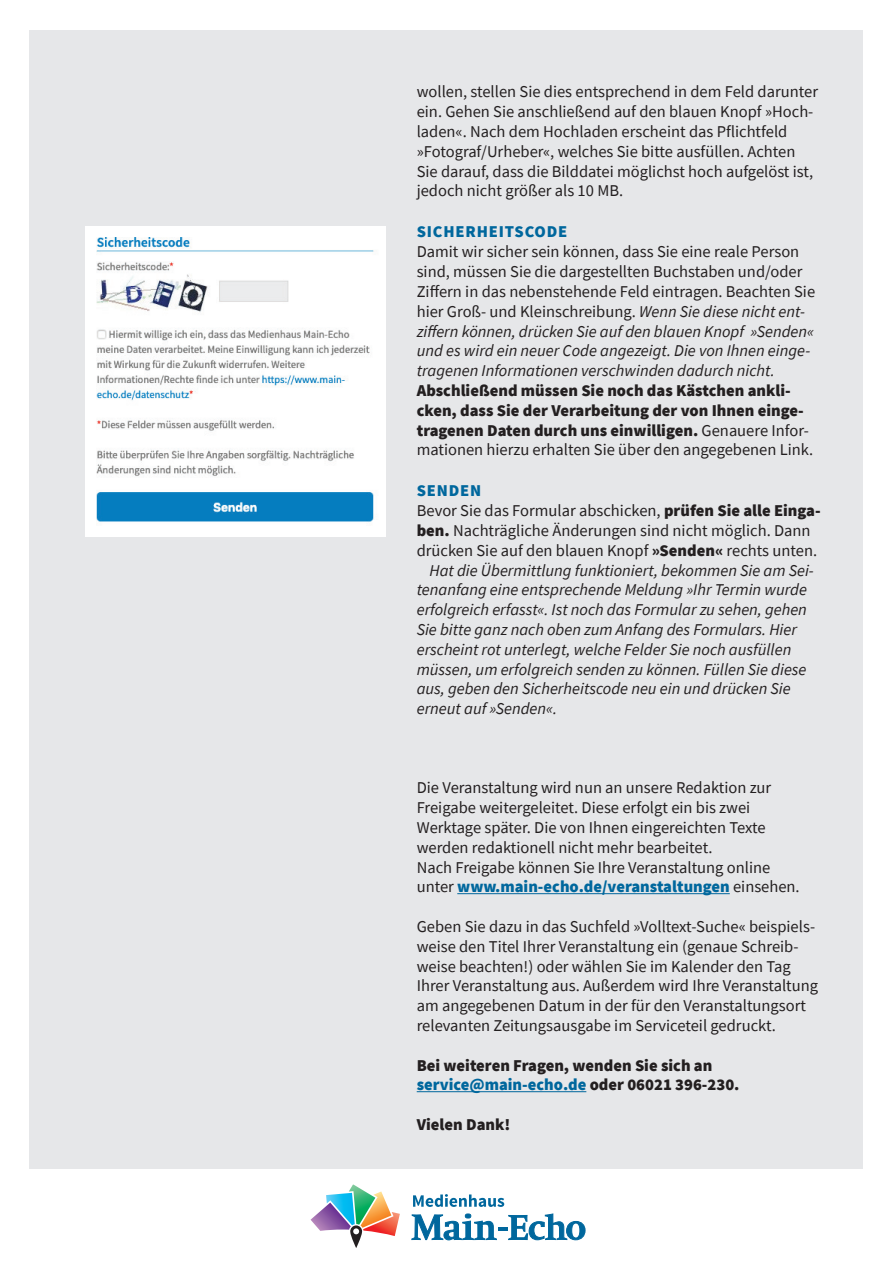
<style>
.page{position:relative;width:893px;height:1263px;background:#fff}
.page>*{position:absolute;margin:0;border:0;box-sizing:border-box;transform-origin:0 0}
.t1{font:16.5px/19.8px "Source Sans Pro";color:#231f20}
.t2{font:italic 16.5px "Source Sans Pro";color:#231f20}
.t3{font:900 16.5px/19.8px "Source Sans Pro";color:#231f20}
.t4{font:900 16.5px "Source Sans Pro";letter-spacing:.05em;color:#00679d}
.s1{font-style:italic}
.s2{font-weight:400}
.s3{font-weight:900}
.s4{font-weight:900;color:#00679d}
.s5{color:#00679d}
</style>
<div class="page">
<div style="left:30px;top:30px;width:833px;height:1139px;background:#e6e7e9"></div>
<svg style="left:311px;top:1184px;width:89px;height:64px"></svg>
<svg style="left:412px;top:1214px;width:173px;height:27px"></svg>
<svg style="left:413px;top:1194px;width:91px;height:13px"></svg>
<div style="left:85px;top:226px;width:300px;height:311px;background:#fff"></div>
<img style="left:96px;top:237px;width:278px;height:287px">
<hr style="left:457px;top:893px;width:273px;height:1px;background:#00679d">
<hr style="left:417px;top:1091px;width:169px;height:1px;background:#00679d">
<p class="t1" style="left:417px;top:82px;width:403px">wollen, stellen Sie dies entsprechend in dem Feld darunter ein. Gehen Sie anschließend auf den blauen Knopf »Hoch&shy;laden«. Nach dem Hochladen erscheint das Pflichtfeld »Fotograf/Urheber«, welches Sie bitte ausfüllen. Achten Sie darauf, dass die Bilddatei möglichst hoch aufgelöst ist, jedoch nicht größer als 10 MB.</p>
<p class="t4" style="left:417px;top:221px;width:152px">SICHERHEITSCODE</p>
<p class="t1" style="left:417px;top:242px;width:400px">Damit wir sicher sein können, dass Sie eine reale Person sind, müssen Sie die dargestellten Buchstaben und/oder Ziffern in das nebenstehende Feld eintragen. Beachten Sie hier Groß- und Kleinschreibung. <span class="s1">Wenn Sie diese nicht ent&shy;ziffern können, drücken Sie auf den blauen Knopf »Senden« und es wird ein neuer Code angezeigt. Die von Ihnen einge&shy;tragenen Informationen verschwinden dadurch nicht.</span></p>
<p class="t3" style="left:417px;top:380px;width:398px">Abschließend müssen Sie noch das Kästchen ankli&shy;cken, dass Sie der Verarbeitung der von Ihnen einge&shy;tragenen Daten durch uns einwilligen. <span class="s2">Genauere Infor&shy;mationen hierzu erhalten Sie über den angegebenen Link.</span></p>
<p class="t4" style="left:417px;top:479px;width:66px">SENDEN</p>
<p class="t1" style="left:417px;top:501px;width:405px">Bevor Sie das Formular abschicken, <span class="s3">prüfen Sie alle Einga-</span></p>
<p class="t1" style="left:417px;top:520px;width:395px"><span class="s3">ben.</span> Nachträgliche Änderungen sind nicht möglich. Dann</p>
<p class="t1" style="left:417px;top:540px;width:402px">drücken Sie auf den blauen Knopf <span class="s3">»Senden«</span> rechts unten.</p>
<p class="t2" style="left:429px;top:560px;width:386px">Hat die Übermittlung funktioniert, bekommen Sie am Sei-</p>
<p class="t2" style="left:417px;top:579px;width:392px">tenanfang eine entsprechende Meldung »Ihr Termin wurde</p>
<p class="t2" style="left:417px;top:599px;width:392px">erfolgreich erfasst«. Ist noch das Formular zu sehen, gehen</p>
<p class="t2" style="left:417px;top:619px;width:382px">Sie bitte ganz nach oben zum Anfang des Formulars. Hier</p>
<p class="t2" style="left:417px;top:639px;width:376px">erscheint rot unterlegt, welche Felder Sie noch ausfüllen</p>
<p class="t2" style="left:417px;top:659px;width:391px">müssen, um erfolgreich senden zu können. Füllen Sie diese</p>
<p class="t2" style="left:417px;top:678px;width:376px">aus, geben den Sicherheitscode neu ein und drücken Sie</p>
<p class="t2" style="left:417px;top:698px;width:142px">erneut auf »Senden«.</p>
<p class="t1" style="left:417px;top:778px;width:384px">Die Veranstaltung wird nun an unsere Redaktion zur Freigabe weitergeleitet. Diese erfolgt ein bis zwei Werktage später. Die von Ihnen eingereichten Texte werden redaktionell nicht mehr bearbeitet.<br>Nach Freigabe können Sie Ihre Veranstaltung online unter <span class="s4">www.main-echo.de/veranstaltungen</span> einsehen.</p>
<p class="t1" style="left:417px;top:916px;width:403px">Geben Sie dazu in das Suchfeld »Volltext-Suche« beispiels&shy;weise den Titel Ihrer Veranstaltung ein (genaue Schreib&shy;weise beachten!) oder wählen Sie im Kalender den Tag Ihrer Veranstaltung aus. Außerdem wird Ihre Veranstaltung am angegebenen Datum in der für den Veranstaltungsort relevanten Zeitungsausgabe im Serviceteil gedruckt.</p>
<p class="t3" style="left:417px;top:1055px;width:324px">Bei weiteren Fragen, wenden Sie sich an <span class="s5">service@main-echo.de</span> oder 06021 396-230.</p>
<p class="t3" style="left:417px;top:1114px;width:95px">Vielen Dank!</p>
</div>
